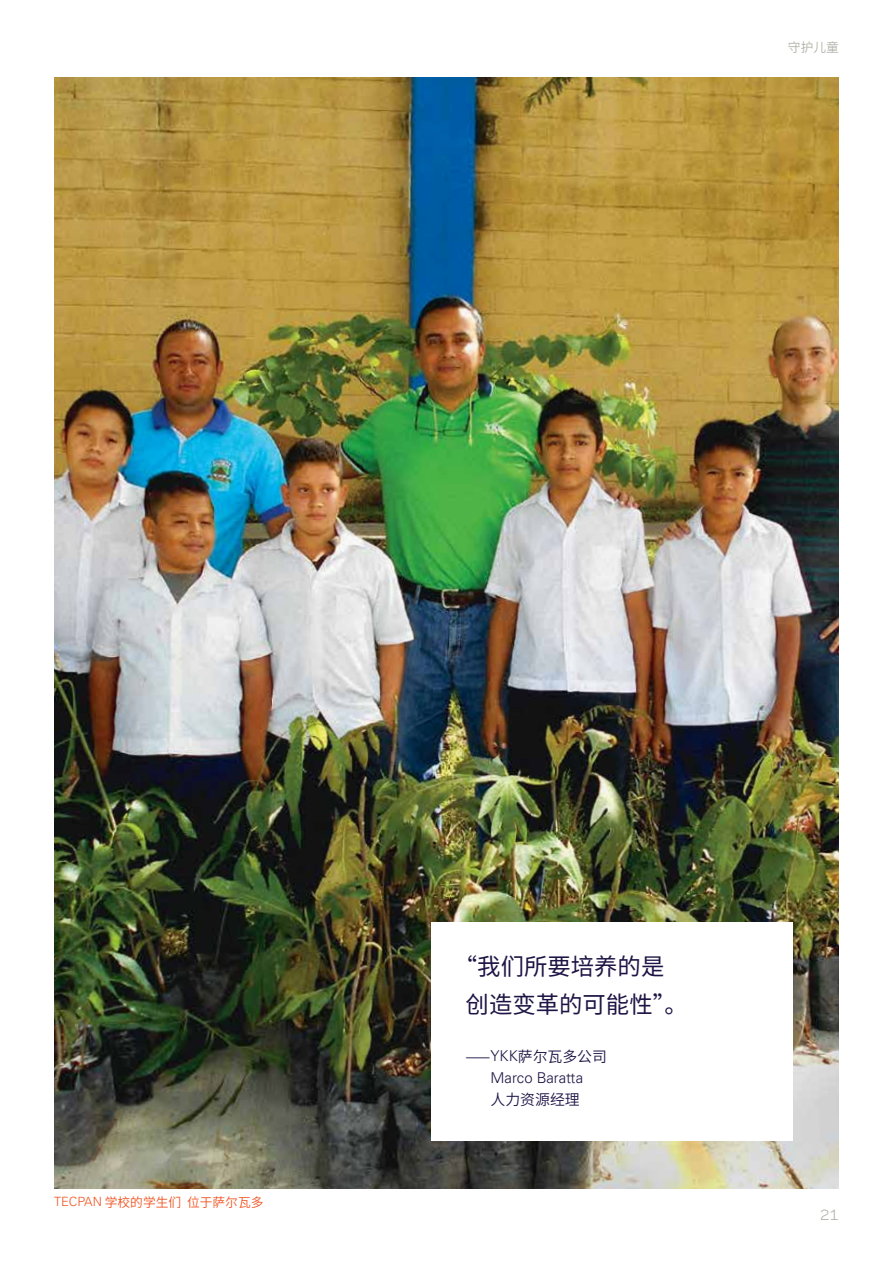
<style>
.page{position:relative;width:893px;height:1263px;background:#fff}
.page>*{position:absolute;margin:0;border:0;box-sizing:border-box;transform-origin:0 0}
.t1{font:23.4px/37.2px "Source Han Sans CN";color:#1e1445}
.t2{font:14.85px "Source Han Sans CN";color:#1e1445}
.t3{font:300 14.85px "Univers LT Std";color:#1e1445}
.t4{font:13.5px "Galaxie Polaris";color:#b1b1a8}
.t5{font:12.75px "Source Han Sans CN";color:#f05422}
.t6{font:12.75px "Source Han Sans CN";color:#b1b1a8}
.s1{font-family:"Univers LT Std";font-weight:300}
</style>
<div class="page">
<img style="left:54px;top:77px;width:785px;height:1111px">
<div style="left:432px;top:923px;width:361px;height:218px;background:#fff"></div>
<p class="t6" style="left:788px;top:41px;width:53px">守护儿童</p>
<p class="t5" style="left:54px;top:1195px;width:211px"><span class="s1">TECPAN</span> 学校的学生们 位于萨尔瓦多</p>
<p class="t1" style="left:466px;top:949px;width:224px;text-indent:-12px">“我们所要培养的是创造变革的可能性”。</p>
<p class="t2" style="left:466px;top:1048px;width:143px">——<span class="s1">YKK</span>萨尔瓦多公司</p>
<p class="t3" style="left:490px;top:1068px;width:94px">Marco Baratta</p>
<p class="t2" style="left:490px;top:1091px;width:91px">人力资源经理</p>
<p class="t4" style="left:820px;top:1204px;width:20px">21</p>
</div>
